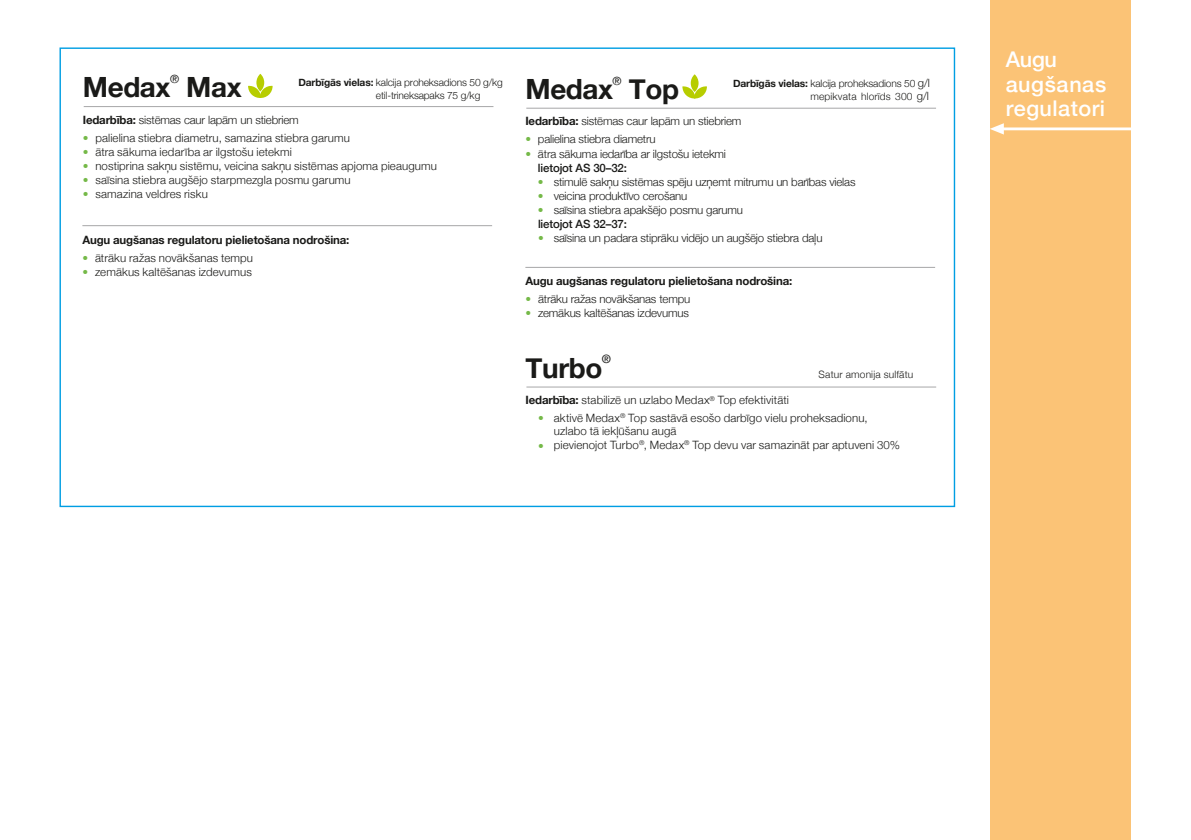
<style>
.page{position:relative;width:1191px;height:840px;background:#fff}
.page>*{position:absolute;margin:0;border:0;box-sizing:border-box;transform-origin:0 0}
.t1{font:700 27.8px "Helvetica Neue";letter-spacing:-.015em;color:#1a1a18}
.t2{font:500 21.6px/24px "Helvetica Neue";letter-spacing:.02em;color:#fff}
.t3{font:500 11.6px "Helvetica Neue";color:#1a1a18}
.t4{font:300 11.4px/14px "Helvetica Neue";color:#1a1a18}
.t5{font:700 11.4px "Helvetica Neue";letter-spacing:-.015em;color:#1a1a18}
.t6{font:11.4px "Helvetica Neue";color:#1a1a18}
.t7{font:300 11.4px "Helvetica Neue";color:#75b948}
.t8{font:300 10.2px "Helvetica Neue";letter-spacing:-.015em;color:#1a1a18}
.t9{font:300 10.2px "Helvetica Neue";letter-spacing:.015em;color:#1a1a18}
.s1{font-weight:700}
.s2{font-size:11.4px}
.s3{color:#75b948}
.s4{font-weight:500}
</style>
<div class="page">
<div style="left:990px;top:0;width:140px;height:839px;background:#fbc376"></div>
<svg style="left:990px;top:123px;width:13px;height:11px"></svg>
<svg style="left:682px;top:86px;width:25px;height:13px"></svg>
<svg style="left:690px;top:74px;width:8px;height:18px"></svg>
<hr style="left:526px;top:108px;width:410px;height:1px;background:#a7a7a8">
<hr style="left:525px;top:267px;width:410px;height:1px;background:#a7a7a8">
<hr style="left:1002px;top:127px;width:138px;height:3px;background:#fff">
<svg style="left:248px;top:86px;width:25px;height:12px"></svg>
<svg style="left:256px;top:74px;width:8px;height:17px"></svg>
<hr style="left:84px;top:106px;width:409px;height:1px;background:#a7a7a8">
<hr style="left:82px;top:225px;width:410px;height:1px;background:#a7a7a8">
<hr style="left:526px;top:386px;width:410px;height:1px;background:#a7a7a8">
<p class="t6" style="left:170px;top:71px;width:11px">®</p>
<h1 class="t1" style="left:186px;top:66px;width:57px">Max</h1>
<h1 class="t1" style="left:83px;top:66px;width:89px">Medax</h1>
<p class="t8" style="left:298px;top:74px;width:206px"><span class="s1">Darbīgās vielas:</span> kalcija proheksadions 50 g/kg</p>
<p class="t8" style="left:376px;top:87px;width:106px">etil-trineksapaks 75 g/kg</p>
<p class="t6" style="left:612px;top:73px;width:11px">®</p>
<h1 class="t1" style="left:629px;top:67px;width:52px">Top</h1>
<h1 class="t1" style="left:525px;top:67px;width:89px">Medax</h1>
<p class="t8" style="left:733px;top:75px;width:198px"><span class="s1">Darbīgās vielas:</span> kalcija proheksadions 50 <span class="s2">g/l</span></p>
<p class="t9" style="left:810px;top:88px;width:120px">mepikvata hlorīds 300 <span class="s2">g/l</span></p>
<p class="t4" style="left:83px;top:112px;width:217px"><span class="s1">Iedarbība:</span> sistēmas caur lapām un stiebriem</p>
<p class="t4" style="left:83px;top:130px;width:269px"><span class="s3">•</span> palielina stiebra diametru, samazina stiebra garumu</p>
<p class="t4" style="left:83px;top:144px;width:211px"><span class="s3">•</span> ātra sākuma iedarība ar ilgstošu ietekmi</p>
<p class="t4" style="left:83px;top:158px;width:355px"><span class="s3">•</span> nostiprina sakņu sistēmu, veicina sakņu sistēmas apjoma pieaugumu</p>
<p class="t4" style="left:83px;top:172px;width:269px"><span class="s3">•</span> saīsina stiebra augšējo starpmezgla posmu garumu</p>
<p class="t4" style="left:83px;top:186px;width:127px"><span class="s3">•</span> samazina veldres risku</p>
<p class="t5" style="left:82px;top:230px;width:268px">Augu augšanas regulatoru pielietošana nodrošina:</p>
<p class="t4" style="left:82px;top:249px;width:172px"><span class="s3">•</span> ātrāku ražas novākšanas tempu</p>
<p class="t4" style="left:82px;top:263px;width:171px"><span class="s3">•</span> zemākus kaltēšanas izdevumus</p>
<p class="t4" style="left:525px;top:113px;width:218px"><span class="s1">Iedarbība:</span> sistēmas caur lapām un stiebriem</p>
<p class="t4" style="left:525px;top:131px;width:132px"><span class="s3">•</span> palielina stiebra diametru</p>
<p class="t4" style="left:538px;top:145px;width:190px;text-indent:-13px"><span class="s3">•</span> ātra sākuma iedarība ar ilgstošu ietekmi <span class="s4">lietojot AS 30–32:</span></p>
<p class="t4" style="left:538px;top:173px;width:319px"><span class="s3">•</span> stimulē sakņu sistēmas spēju uzņemt mitrumu un barības vielas</p>
<p class="t4" style="left:538px;top:187px;width:151px"><span class="s3">•</span> veicina produktīvo cerošanu</p>
<p class="t4" style="left:538px;top:201px;width:207px"><span class="s3">•</span> saīsina stiebra apakšējo posmu garumu <span class="s4">lietojot AS 32–37:</span></p>
<p class="t4" style="left:538px;top:229px;width:286px"><span class="s3">•</span> saīsina un padara stiprāku vidējo un augšējo stiebra daļu</p>
<p class="t5" style="left:525px;top:272px;width:268px">Augu augšanas regulatoru pielietošana nodrošina:</p>
<p class="t4" style="left:525px;top:291px;width:166px"><span class="s3">•</span> ātrāku ražas novākšanas tempu</p>
<p class="t4" style="left:525px;top:305px;width:165px"><span class="s3">•</span> zemākus kaltēšanas izdevumus</p>
<h2 class="t2" style="left:1005px;top:46px;width:102px">Augu augšanas regulatori</h2>
<p class="t3" style="left:602px;top:349px;width:11px">®</p>
<h1 class="t1" style="left:525px;top:346px;width:78px">Turbo</h1>
<p class="t9" style="left:818px;top:366px;width:96px">Satur amonija sulfātu</p>
<p class="t4" style="left:525px;top:392px;width:265px"><span class="s1">Iedarbība:</span> stabilizē un uzlabo Medax<sup>®</sup> Top efektivitāti</p>
<p class="t4" style="left:554px;top:409px;width:347px;text-indent:-16px"><span class="s3">•</span> aktivē Medax<sup>®</sup> Top sastāvā esošo darbīgo vielu proheksadionu, uzlabo tā iekļūšanu augā<br>pievienojot Turbo<sup>®</sup>, Medax<sup>®</sup> Top devu var samazināt par aptuveni 30%</p>
<p class="t7" style="left:538px;top:437px;width:7px">•</p>
</div>
